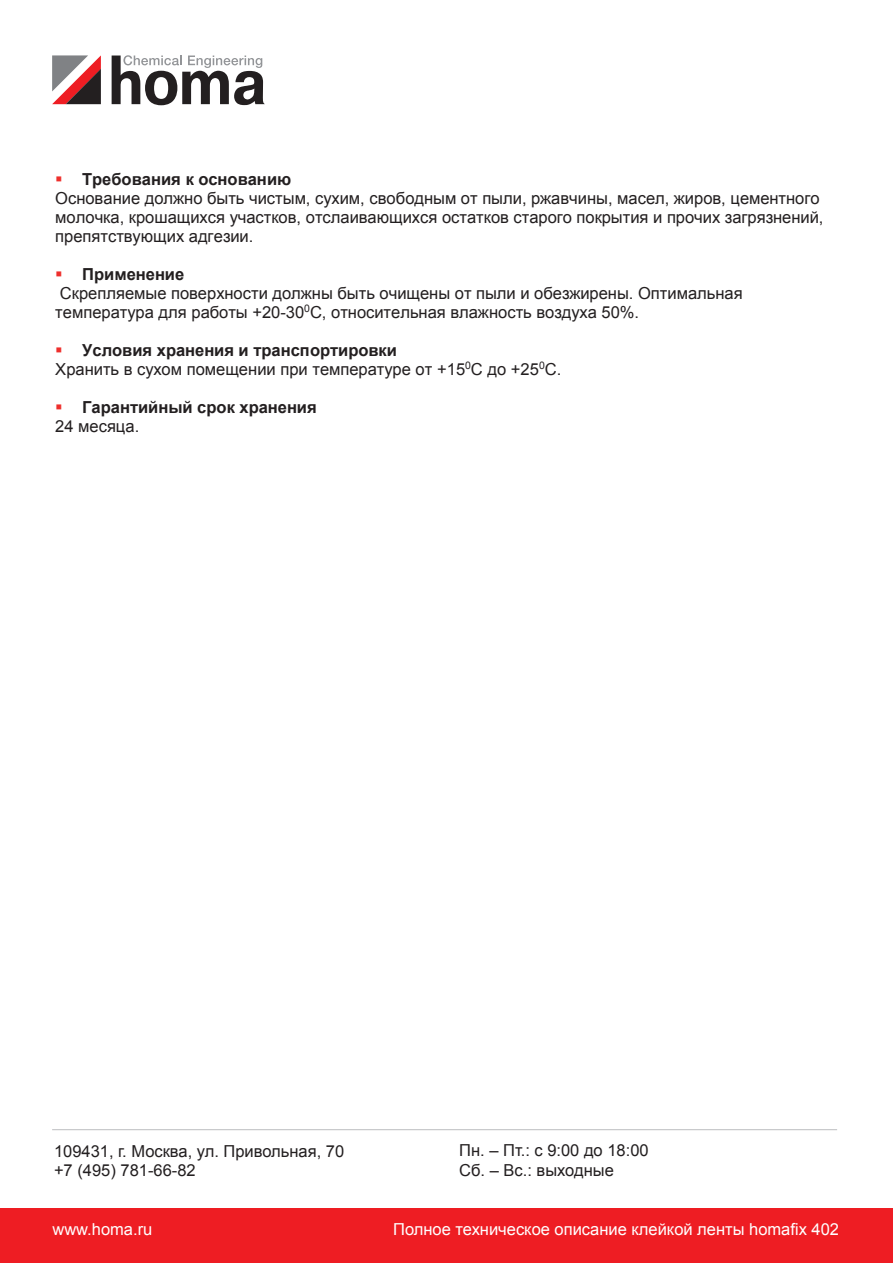
<style>
.page{position:relative;width:893px;height:1263px;background:#fff}
.page>*{position:absolute;margin:0;border:0;box-sizing:border-box;transform-origin:0 0}
.t1{font:16.5px/19px "Arial";color:#231f20}
.t2{font:16.5px "Arial";color:#fff}
.t3{font:700 16.5px/19.2px "Arial";color:#231f20}
.s1{color:#ee2f2c}
.s2{font-weight:700}
.s3{font-weight:400}
</style>
<div class="page">
<svg style="left:112px;top:55px;width:153px;height:50px"></svg>
<svg style="left:52px;top:55px;width:49px;height:49px"></svg>
<div style="left:0;top:1209px;width:893px;height:54px;background:#ee1d23"></div>
<hr style="left:52px;top:1129px;width:785px;height:1px;background:#bcbdc0">
<p class="t1" style="left:55px;top:170px;width:770px"><span class="s1">▪</span> <span class="s2">Требования к основанию<br></span>Основание должно быть чистым, сухим, свободным от пыли, ржавчины, масел, жиров, цементного молочка, крошащихся участков, отслаивающихся остатков старого покрытия и прочих загрязнений, препятствующих адгезии.</p>
<p class="t1" style="left:55px;top:265px;width:689px"><span class="s1">▪</span> <span class="s2">Применение<br></span>Скрепляемые поверхности должны быть очищены от пыли и обезжирены. Оптимальная температура для работы +20-30<sup>0</sup>С, относительная влажность воздуха 50%.</p>
<p class="t1" style="left:55px;top:341px;width:508px"><span class="s1">▪</span> <span class="s2">Условия хранения и транспортировки<br></span>Хранить в сухом помещении при температуре от +15<sup>0</sup>С до +25<sup>0</sup>С.</p>
<p class="t3" style="left:55px;top:398px;width:263px"><span class="s1">▪</span> Гарантийный срок хранения<br><span class="s3">24 месяца.</span></p>
<p class="t1" style="left:54px;top:1141px;width:292px;line-height:19.8px">109431, г. Москва, ул. Привольная, 70 +7 (495) 781-66-82</p>
<p class="t1" style="left:459px;top:1140px;width:191px;line-height:19.8px">Пн. – Пт.: с 9:00 до 18:00<br>Сб. – Вс.: выходные</p>
<p class="t2" style="left:52px;top:1218px;width:101px">www.homa.ru</p>
<p class="t2" style="left:393px;top:1218px;width:447px">Полное техническое описание клейкой ленты homafix 402</p>
</div>
